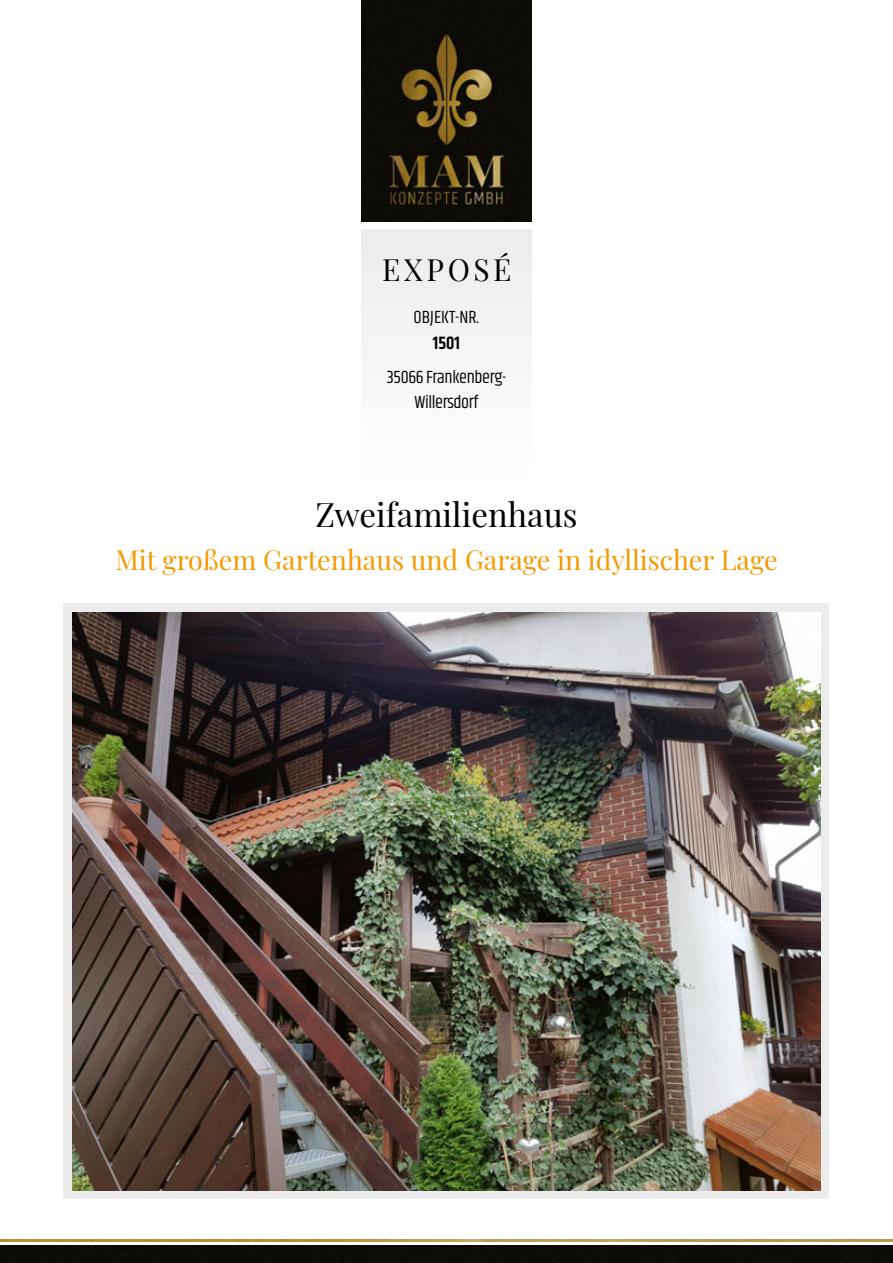
<style>
.page{position:relative;width:893px;height:1263px;background:#fff}
.page>*{position:absolute;margin:0;border:0;box-sizing:border-box;transform-origin:0 0}
.t1{font:33px "Playfair Display";color:#000}
.t2{font:30px "Playfair Display";letter-spacing:.12em;color:#000}
.t3{font:27px "Playfair Display";color:#f69900}
.t4{font:18px/25.5px "Khand";letter-spacing:-.02em;color:#000;text-align:center}
.t5{font:18px "Khand";color:#000}
.t6{font:600 18px "Khand";color:#000}
</style>
<div class="page">
<div style="left:361px;top:230px;width:170px;height:255px;background:#f5f5f5"></div>
<div style="left:0;top:1246px;width:893px;height:17px;background:#0d0b07"></div>
<img style="left:0;top:1240px;width:893px;height:2px">
<div style="left:64px;top:604px;width:765px;height:595px;background:#ececec"></div>
<img style="left:361px;top:0;width:170px;height:221px">
<img style="left:72px;top:612px;width:749px;height:579px">
<p class="t2" style="left:382px;top:248px;width:131px">EXPOSÉ</p>
<p class="t5" style="left:414px;top:304px;width:67px">OBJEKT-NR.</p>
<p class="t6" style="left:433px;top:330px;width:29px">1501</p>
<p class="t4" style="left:387px;top:365px;width:121px">35066 Frankenberg-<br>Willersdorf</p>
<p class="t1" style="left:315px;top:492px;width:264px">Zweifamilienhaus</p>
<p class="t3" style="left:115px;top:541px;width:664px">Mit großem Gartenhaus und Garage in idyllischer Lage</p>
</div>
